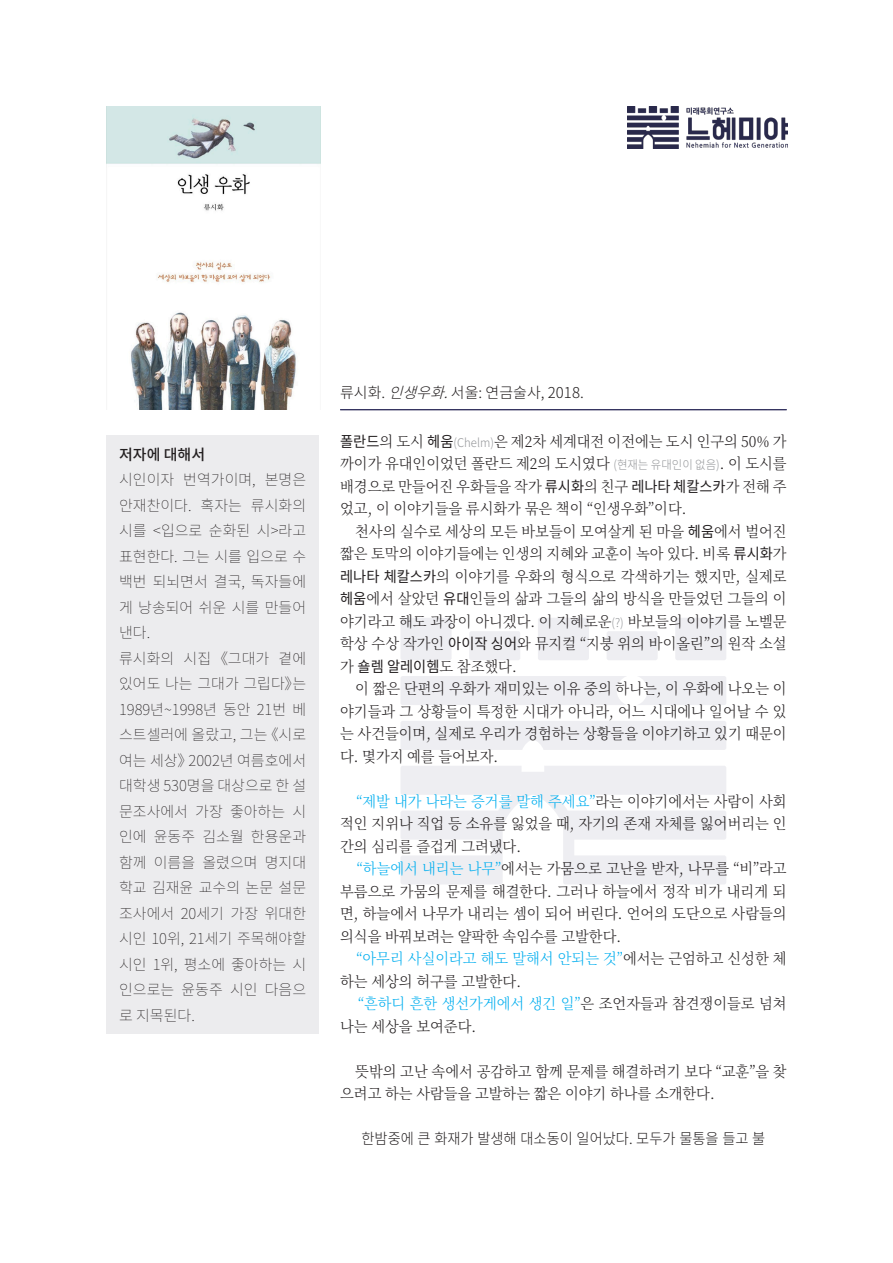
<style>
.page{position:relative;width:893px;height:1263px;background:#fff}
.page>*{position:absolute;margin:0;border:0;box-sizing:border-box;transform-origin:0 0}
.t1{font:300 15px/22.5px "Noto Serif CJ Kkr";color:#231f20;text-align:justify;scale:.95 1}
.t2{font:100 15px/25.5px "Noto Sans CJ Kkr";color:#231f20;text-align:justify}
.t3{font:300 15px "Noto Sans CJ Kkr";color:#231f20;scale:.95 1}
.t4{font:300 15px "Noto Sans CJ Kkr";color:#231f20}
.t5{font:500 15px "Noto Sans CJ Kkr";color:#231f20}
.s1{font-style:italic}
.s2{font-family:"Noto Sans CJ Kkr";font-weight:400}
.s3{font-family:"Noto Sans CJ Kkr";font-size:12px;color:#939598}
.s4{color:#00aeef}
</style>
<div class="page">
<div style="left:400px;top:618px;width:52px;height:42px;background:#eeeef2;border-radius:2px"></div>
<div style="left:469px;top:631px;width:51px;height:29px;background:#eeeef2;border-radius:2px"></div>
<div style="left:538px;top:618px;width:51px;height:42px;background:#eeeef2;border-radius:2px"></div>
<div style="left:607px;top:631px;width:51px;height:29px;background:#eeeef2;border-radius:2px"></div>
<div style="left:675px;top:618px;width:51px;height:42px;background:#eeeef2;border-radius:2px"></div>
<svg style="left:401px;top:766px;width:325px;height:118px"></svg>
<svg style="left:638px;top:676px;width:88px;height:29px;background:#efeff2"></svg>
<div style="left:401px;top:676px;width:225px;height:29px;background:#eeeef2"></div>
<div style="left:401px;top:721px;width:325px;height:29px;background:#eeeef2"></div>
<img style="left:627px;top:106px;width:161px;height:43px">
<div style="left:106px;top:435px;width:213px;height:598px;background:#ececee"></div>
<hr style="left:340px;top:409px;width:447px;height:1px;background:#2e2d5b">
<img style="left:106px;top:106px;width:214px;height:304px">
<p class="t5" style="left:119px;top:446px;width:88px">저자에 대해서</p>
<p class="t2" style="left:119px;top:467px;width:189px">시인이자 번역가이며, 본명은 안재찬이다. 혹자는 류시화의 시를 &lt;입으로 순화된 시&gt;라고 표현한다. 그는 시를 입으로 수 백번 되뇌면서 결국, 독자들에 게 낭송되어 쉬운 시를 만들어 낸다.</p>
<p class="t2" style="left:119px;top:646px;width:189px">류시화의 시집 《그대가 곁에 있어도 나는 그대가 그립다》는 1989년~1998년 동안 21번 베 스트셀러에 올랐고, 그는 《시로 여는 세상》2002년 여름호에서 대학생 530명을 대상으로 한 설 문조사에서 가장 좋아하는 시 인에 윤동주 김소월 한용운과 함께 이름을 올렸으며 명지대 학교 김재윤 교수의 논문 설문 조사에서 20세기 가장 위대한 시인 10위, 21세기 주목해야할 시인 1위, 평소에 좋아하는 시 인으로는 윤동주 시인 다음으 로 지목된다.</p>
<p class="t4" style="left:340px;top:384px;width:245px">류시화. <span class="s1">인생우화.</span>서울: 연금술사, 2018.</p>
<p class="t1" style="left:340px;top:430px;width:471px"><span class="s2">폴란드</span>의 도시 <span class="s2">헤움</span><span class="s3">(Chelm)</span>은 제2차 세계대전 이전에는 도시 인구의 50% 가 까이가 유대인이었던 폴란드 제2의 도시였다 <span class="s3">(현재는 유대인이 없음)</span>. 이 도시를 배경으로 만들어진 우화들을 작가 <span class="s2">류시화</span>의 친구 <span class="s2">레나타 체칼스카</span>가 전해 주 었고, 이 이야기들을 류시화가 묶은 책이 “인생우화”이다.</p>
<p class="t1" style="left:340px;top:520px;width:471px;text-indent:15px">천사의 실수로 세상의 모든 바보들이 모여살게 된 마을 <span class="s2">헤움</span>에서 벌어진 짧은 토막의 이야기들에는 인생의 지혜와 교훈이 녹아 있다. 비록 <span class="s2">류시화</span>가 <span class="s2">레나타 체칼스카</span>의 이야기를 우화의 형식으로 각색하기는 했지만, 실제로 <span class="s2">헤움</span>에서 살았던 <span class="s2">유대</span>인들의 삶과 그들의 삶의 방식을 만들었던 그들의 이 야기라고 해도 과장이 아니겠다. 이 지혜로운<span class="s3">(?)</span> 바보들의 이야기를 노벨문 학상 수상 작가인 <span class="s2">아이작 싱어</span>와 뮤지컬 “지붕 위의 바이올린”의 원작 소설 가 <span class="s2">숄렘 알레이헴</span>도 참조했다.</p>
<p class="t1" style="left:340px;top:678px;width:471px;text-indent:15px">이 짧은 단편의 우화가 재미있는 이유 중의 하나는, 이 우화에 나오는 이 야기들과 그 상황들이 특정한 시대가 아니라, 어느 시대에나 일어날 수 있 는 사건들이며, 실제로 우리가 경험하는 상황들을 이야기하고 있기 때문이 다. 몇가지 예를 들어보자.</p>
<p class="t1" style="left:340px;top:790px;width:471px;text-indent:16px"><span class="s4">“제발 내가 나라는 증거를 말해 주세요”</span>라는 이야기에서는 사람이 사회 적인 지위나 직업 등 소유를 잃었을 때, 자기의 존재 자체를 잃어버리는 인 간의 심리를 즐겁게 그려냈다.</p>
<p class="t1" style="left:340px;top:858px;width:471px;text-indent:17px"><span class="s4">“하늘에서 내리는 나무”</span>에서는 가뭄으로 고난을 받자, 나무를 “비”라고 부름으로 가뭄의 문제를 해결한다. 그러나 하늘에서 정작 비가 내리게 되 면, 하늘에서 나무가 내리는 셈이 되어 버린다. 언어의 도단으로 사람들의 의식을 바꿔보려는 얄팍한 속임수를 고발한다.</p>
<p class="t1" style="left:340px;top:948px;width:471px;text-indent:16px"><span class="s4">“아무리 사실이라고 해도 말해서 안되는 것”</span>에서는 근엄하고 신성한 체 하는 세상의 허구를 고발한다.</p>
<p class="t1" style="left:340px;top:993px;width:471px;text-indent:18px"><span class="s4">“흔하디 흔한 생선가게에서 생긴 일”</span>은 조언자들과 참견쟁이들로 넘쳐 나는 세상을 보여준다.</p>
<p class="t1" style="left:340px;top:1060px;width:471px;text-indent:15px">뜻밖의 고난 속에서 공감하고 함께 문제를 해결하려기 보다 “교훈”을 찾 으려고 하는 사람들을 고발하는 짧은 이야기 하나를 소개한다.</p>
<p class="t3" style="left:361px;top:1130px;width:427px">한밤중에 큰 화재가 발생해 대소동이 일어났다. 모두가 물통을 들고 불</p>
</div>
